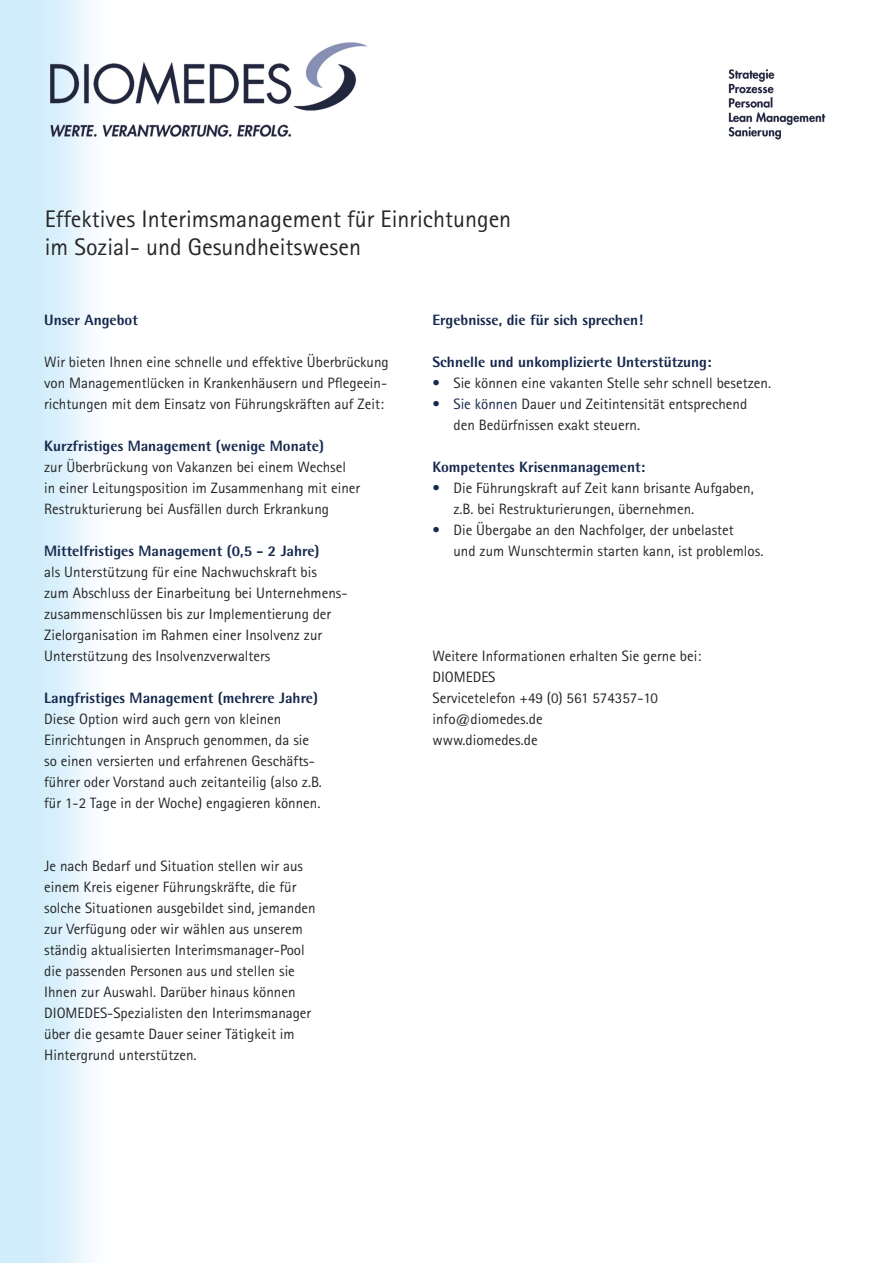
<style>
.page{position:relative;width:893px;height:1263px;background:#fff}
.page>*{position:absolute;margin:0;border:0;box-sizing:border-box;transform-origin:0 0}
.t1{font:24px "AT Rotis Sans Serif";color:#262628}
.Fußzeile{font:15px/21px "AT Rotis Sans Serif";color:#262628;text-align:justify}
.t2{font:800 15px "AT Rotis Semi Sans";color:#15284d}
.s1{color:#15284d}
</style>
<div class="page">
<img style="left:0;top:0;width:826px;height:1263px">
<p class="t1" style="left:45px;top:204px;width:468px">Effektives Interimsmanagement für Einrichtungen</p>
<p class="t1" style="left:45px;top:233px;width:318px">im Sozial- und Gesundheitswesen</p>
<p class="t2" style="left:44px;top:310px;width:95px">Unser Angebot</p>
<p class="Fußzeile" style="left:44px;top:351px;width:346px">Wir bieten Ihnen eine schnelle und effektive Überbrückung von Managementlücken in Krankenhäusern und Pflegeein&shy;richtungen mit dem Einsatz von Führungskräften auf Zeit:</p>
<p class="t2" style="left:44px;top:436px;width:281px">Kurzfristiges Management (wenige Monate)</p>
<p class="Fußzeile" style="left:44px;top:456px;width:303px">zur Überbrückung von Vakanzen bei einem Wechsel</p>
<p class="Fußzeile" style="left:44px;top:477px;width:318px">in einer Leitungsposition im Zusammenhang mit einer</p>
<p class="Fußzeile" style="left:44px;top:498px;width:286px">Restrukturierung bei Ausfällen durch Erkrankung</p>
<p class="t2" style="left:44px;top:541px;width:277px">Mittelfristiges Management (0,5 - 2 Jahre)</p>
<p class="Fußzeile" style="left:44px;top:561px;width:274px">als Unterstützung für eine Nachwuchskraft bis</p>
<p class="Fußzeile" style="left:44px;top:582px;width:305px">zum Abschluss der Einarbeitung bei Unternehmens-</p>
<p class="Fußzeile" style="left:44px;top:603px;width:289px">zusammenschlüssen bis zur Implementierung der</p>
<p class="Fußzeile" style="left:44px;top:624px;width:279px">Zielorganisation im Rahmen einer Insolvenz zur</p>
<p class="Fußzeile" style="left:44px;top:645px;width:228px">Unterstützung des Insolvenzverwalters</p>
<p class="t2" style="left:44px;top:688px;width:275px">Langfristiges Management (mehrere Jahre)</p>
<p class="Fußzeile" style="left:44px;top:708px;width:239px">Diese Option wird auch gern von kleinen</p>
<p class="Fußzeile" style="left:44px;top:729px;width:266px">Einrichtungen in Anspruch genommen, da sie</p>
<p class="Fußzeile" style="left:44px;top:750px;width:272px">so einen versierten und erfahrenen Geschäfts-</p>
<p class="Fußzeile" style="left:44px;top:771px;width:279px">führer oder Vorstand auch zeitanteilig (also z.B.</p>
<p class="Fußzeile" style="left:44px;top:792px;width:278px">für 1-2 Tage in der Woche) engagieren können.</p>
<p class="Fußzeile" style="left:44px;top:855px;width:260px">Je nach Bedarf und Situation stellen wir aus</p>
<p class="Fußzeile" style="left:44px;top:876px;width:254px">einem Kreis eigener Führungskräfte, die für</p>
<p class="Fußzeile" style="left:44px;top:897px;width:273px">solche Situationen ausgebildet sind, jemanden</p>
<p class="Fußzeile" style="left:44px;top:918px;width:260px">zur Verfügung oder wir wählen aus unserem</p>
<p class="Fußzeile" style="left:44px;top:939px;width:262px">ständig aktualisierten Interimsmanager-Pool</p>
<p class="Fußzeile" style="left:44px;top:960px;width:252px">die passenden Personen aus und stellen sie</p>
<p class="Fußzeile" style="left:44px;top:981px;width:253px">Ihnen zur Auswahl. Darüber hinaus können</p>
<p class="Fußzeile" style="left:44px;top:1002px;width:269px">DIOMEDES-Spezialisten den Interimsmanager</p>
<p class="Fußzeile" style="left:44px;top:1023px;width:252px">über die gesamte Dauer seiner Tätigkeit im</p>
<p class="Fußzeile" style="left:44px;top:1044px;width:154px">Hintergrund unterstützen.</p>
<p class="t2" style="left:432px;top:310px;width:212px">Ergebnisse, die für sich sprechen!</p>
<p class="t2" style="left:432px;top:352px;width:281px">Schnelle und unkomplizierte Unterstützung:</p>
<p class="Fußzeile" style="left:432px;top:372px;width:340px"><span class="s1">•</span> Sie können eine vakanten Stelle sehr schnell besetzen.</p>
<p class="Fußzeile" style="left:432px;top:393px;width:316px"><span class="s1">• Sie können</span> Dauer und Zeitintensität entsprechend</p>
<p class="Fußzeile" style="left:453px;top:414px;width:188px">den Bedürfnissen exakt steuern.</p>
<p class="t2" style="left:432px;top:457px;width:214px">Kompetentes Krisenmanagement:</p>
<p class="Fußzeile" style="left:432px;top:477px;width:323px"><span class="s1">•</span> Die Führungskraft auf Zeit kann brisante Aufgaben,</p>
<p class="Fußzeile" style="left:453px;top:498px;width:242px">z.B. bei Restrukturierungen, übernehmen.</p>
<p class="Fußzeile" style="left:432px;top:519px;width:303px"><span class="s1">•</span> Die Übergabe an den Nachfolger, der unbelastet</p>
<p class="Fußzeile" style="left:453px;top:540px;width:311px">und zum Wunschtermin starten kann, ist problemlos.</p>
<p class="Fußzeile" style="left:432px;top:645px;width:270px">Weitere Informationen erhalten Sie gerne bei:</p>
<p class="Fußzeile" style="left:432px;top:666px;width:65px">DIOMEDES</p>
<p class="Fußzeile" style="left:432px;top:687px;width:227px">Servicetelefon +49 (0) 561 574357-10</p>
<p class="Fußzeile" style="left:432px;top:708px;width:112px">info@diomedes.de</p>
<p class="Fußzeile" style="left:432px;top:729px;width:107px">www.diomedes.de</p>
</div>
